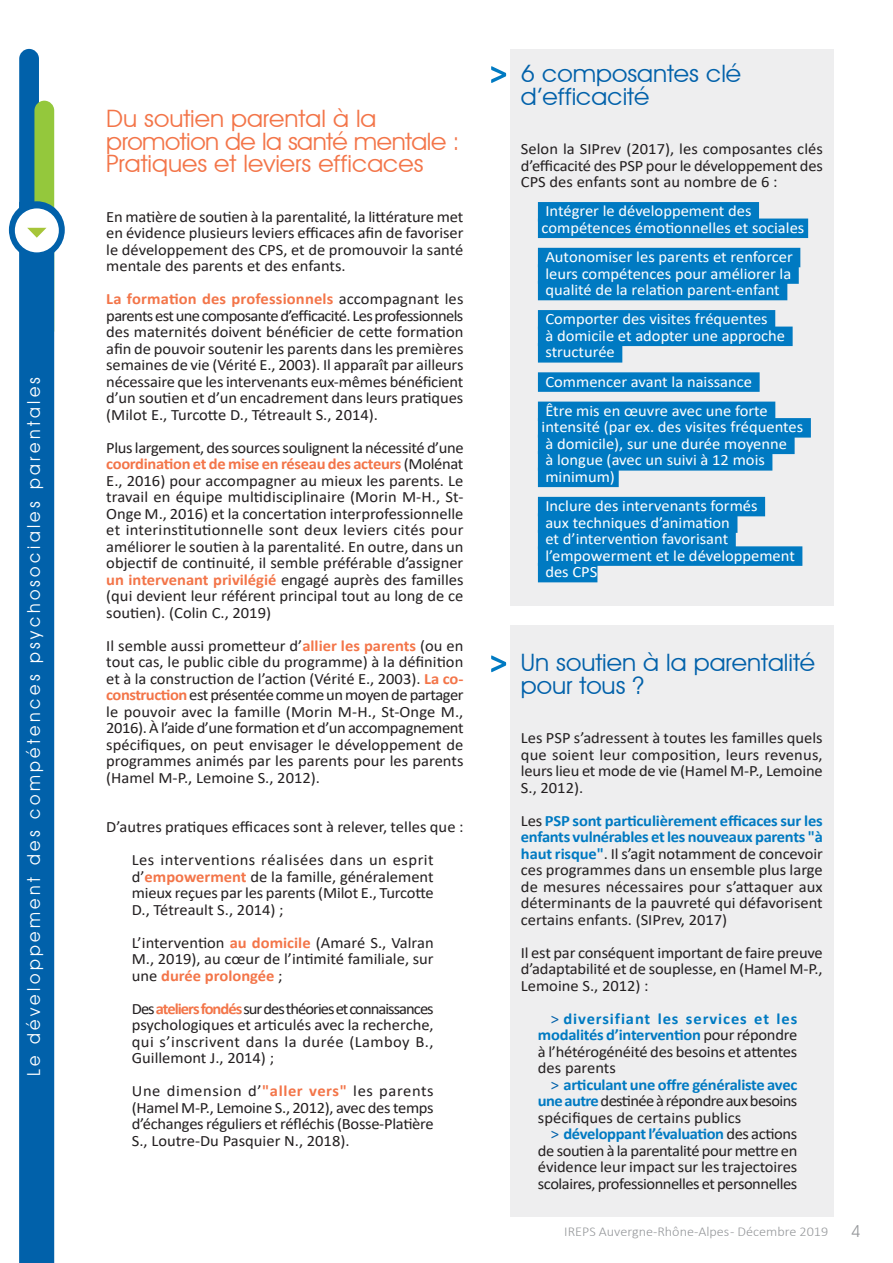
<style>
.page{position:relative;width:893px;height:1263px;background:#fff}
.page>*{position:absolute;margin:0;border:0;box-sizing:border-box;transform-origin:0 0}
.t1{font:24px/22.5px "Avant Garde IT Cby BT";color:#f37549;scale:1.05 1}
.t2{font:24px/22.5px "Avant Garde IT Cby BT";color:#0161aa;scale:1.05 1}
.t3{font:18px "Avant Garde IT Cby BT";letter-spacing:.2em;color:#fff;scale:.95 1}
.t4{font:16.5px "Avant Garde IT Cby BT";color:#97999c}
.t5{font:15.75px/16.5px "Calibri";color:#231f20;text-align:justify;scale:1.05 1}
.t6{font:15.75px/16.5px "Calibri";color:#fff;scale:1.05 1}
.t7{font:300 13.5px "Calibri";color:#97999c;scale:1.05 1}
.s1{font-weight:700;color:#f37549}
.s2{font-weight:700;color:#007ac2}
.s3{color:#0161aa}
</style>
<div class="page">
<div style="left:511px;top:49px;width:323px;height:556px;background:#eeeeef"></div>
<div style="left:511px;top:625px;width:323px;height:591px;background:#eeeeef"></div>
<svg style="left:491px;top:66px;width:15px;height:17px"></svg>
<div style="left:538px;top:202px;width:221px;height:20px;background:#007ac2"></div>
<div style="left:538px;top:219px;width:270px;height:19px;background:#007ac2"></div>
<div style="left:538px;top:248px;width:262px;height:19px;background:#007ac2"></div>
<div style="left:538px;top:264px;width:261px;height:20px;background:#007ac2"></div>
<div style="left:538px;top:281px;width:249px;height:19px;background:#007ac2"></div>
<div style="left:538px;top:310px;width:237px;height:20px;background:#007ac2"></div>
<div style="left:538px;top:327px;width:255px;height:19px;background:#007ac2"></div>
<div style="left:538px;top:343px;width:84px;height:20px;background:#007ac2"></div>
<div style="left:538px;top:372px;width:222px;height:20px;background:#007ac2"></div>
<div style="left:538px;top:402px;width:237px;height:19px;background:#007ac2"></div>
<div style="left:538px;top:418px;width:273px;height:20px;background:#007ac2"></div>
<div style="left:538px;top:435px;width:257px;height:19px;background:#007ac2"></div>
<div style="left:538px;top:451px;width:234px;height:20px;background:#007ac2"></div>
<div style="left:538px;top:468px;width:81px;height:19px;background:#007ac2"></div>
<div style="left:538px;top:497px;width:227px;height:19px;background:#007ac2"></div>
<div style="left:538px;top:513px;width:199px;height:20px;background:#007ac2"></div>
<div style="left:538px;top:530px;width:198px;height:19px;background:#007ac2"></div>
<div style="left:538px;top:546px;width:264px;height:20px;background:#007ac2"></div>
<div style="left:538px;top:563px;width:59px;height:19px;background:#007ac2"></div>
<svg style="left:491px;top:655px;width:15px;height:17px"></svg>
<div style="left:19px;top:49px;width:20px;height:202px;background:#0161aa;border-radius:10px"></div>
<div style="left:34px;top:101px;width:20px;height:239px;background:#94c83c;border-radius:10px"></div>
<div style="left:9px;top:201px;width:56px;height:58px;background:#0161aa;border-radius:50%"></div>
<div style="left:15px;top:208px;width:44px;height:44px;background:#fff;border-radius:50%"></div>
<div style="left:19px;top:202px;width:35px;height:1061px;background:#0161aa"></div>
<p class="t3" style="left:23px;top:1076px;width:738px;rotate:-90deg">Le développement des compétences psychosociales parentales</p>
<h1 class="t1" style="left:106px;top:107px;width:338px">Du soutien parental à la promotion de la santé mentale :<br>Pratiques et leviers efficaces</h1>
<p class="t5" style="left:106px;top:208px;width:342px">En matière de soutien à la parentalité, la littérature met en évidence plusieurs leviers efficaces afin de favoriser le développement des CPS, et de promouvoir la santé mentale des parents et des enfants.</p>
<p class="t5" style="left:106px;top:290px;width:342px"><span class="s1">La formation des professionnels</span> accompagnant les parents est une composante d’efficacité. Les professionnels des maternités doivent bénéficier de cette formation afin de pouvoir soutenir les parents dans les premières semaines de vie (Vérité E., 2003). Il apparaît par ailleurs nécessaire que les intervenants eux-mêmes bénéficient d’un soutien et d’un encadrement dans leurs pratiques (Milot E., Turcotte D., Tétreault S., 2014).</p>
<p class="t5" style="left:106px;top:439px;width:342px">Plus largement, des sources soulignent la nécessité d’une <span class="s1">coordination et de mise en réseau des acteurs</span> (Molénat E., 2016) pour accompagner au mieux les parents. Le travail en équipe multidisciplinaire (Morin M-H., St-Onge M., 2016) et la concertation interprofessionnelle et interinstitutionnelle sont deux leviers cités pour améliorer le soutien à la parentalité. En outre, dans un objectif de continuité, il semble préférable d’assigner <span class="s1">un intervenant privilégié</span> engagé auprès des familles (qui devient leur référent principal tout au long de ce soutien). (Colin C., 2019)</p>
<p class="t5" style="left:106px;top:637px;width:342px">Il semble aussi prometteur d’<span class="s1">allier les parents</span> (ou en tout cas, le public cible du programme) à la définition et à la construction de l’action (Vérité E., 2003). <span class="s1">La co&shy;construction</span> est présentée comme un moyen de partager le pouvoir avec la famille (Morin M-H., St-Onge M., 2016). À l’aide d’une formation et d’un accompagnement spécifiques, on peut envisager le développement de programmes animés par les parents pour les parents (Hamel M-P., Lemoine S., 2012).</p>
<p class="t5" style="left:106px;top:810px;width:342px;line-height:33px;text-align:center">D’autres pratiques efficaces sont à relever, telles que :<br>Les interventions réalisées dans un esprit</p>
<p class="t5" style="left:132px;top:868px;width:289px">d’<span class="s1">empowerment</span> de la famille, généralement mieux reçues par les parents (Milot E., Turcotte D., Tétreault S., 2014) ;</p>
<p class="t5" style="left:132px;top:934px;width:289px">L’intervention <span class="s1">au domicile</span> (Amaré S., Valran M., 2019), au cœur de l’intimité familiale, sur une <span class="s1">durée prolongée</span> ;</p>
<p class="t5" style="left:132px;top:1000px;width:289px">Des <span class="s1">ateliers fondés</span> sur des théories et connaissances psychologiques et articulés avec la recherche, qui s’inscrivent dans la durée (Lamboy B., Guillemont J., 2014) ;</p>
<p class="t5" style="left:132px;top:1082px;width:289px">Une dimension d’<span class="s1">"aller vers"</span> les parents (Hamel M-P., Lemoine S., 2012), avec des temps d’échanges réguliers et réfléchis (Bosse-Platière S., Loutre-Du Pasquier N., 2018).</p>
<h1 class="t2" style="left:521px;top:62px;width:211px">6 composantes clé d’efficacité</h1>
<p class="t5" style="left:521px;top:140px;width:289px">Selon la SIPrev (2017), les composantes clés d’efficacité des PSP pour le développement des CPS des enfants sont au nombre de 6 :</p>
<p class="t6" style="left:542px;top:202px;width:252px">Intégrer le développement des compétences émotionnelles et sociales</p>
<p class="t6" style="left:545px;top:248px;width:237px;text-align:justify">Autonomiser les parents et renforcer leurs compétences pour améliorer la qualité de la relation parent-enfant</p>
<p class="t6" style="left:545px;top:310px;width:230px">Comporter des visites fréquentes<br>à domicile et adopter une approche structurée</p>
<p class="t6" style="left:545px;top:366px;width:213px;line-height:29.2px">Commencer avant la naissance<br>Être mis en œuvre avec une forte</p>
<p class="t6" style="left:542px;top:418px;width:251px">intensité (par ex. des visites fréquentes à domicile), sur une durée moyenne<br>à longue (avec un suivi à 12 mois minimum)</p>
<p class="t6" style="left:545px;top:497px;width:239px">Inclure des intervenants formés<br>aux techniques d’animation<br>et d’intervention favorisant l’empowerment et le développement des CPS</p>
<h1 class="t2" style="left:521px;top:651px;width:282px">Un soutien à la parentalité pour tous ?</h1>
<p class="t5" style="left:521px;top:729px;width:289px">Les PSP s’adressent à toutes les familles quels que soient leur composition, leurs revenus, leurs lieu et mode de vie (Hamel M-P., Lemoine S., 2012).</p>
<p class="t5" style="left:521px;top:812px;width:289px">Les <span class="s2">PSP sont particulièrement efficaces sur les enfants vulnérables et les nouveaux parents "à haut risque"</span>. Il s’agit notamment de concevoir ces programmes dans un ensemble plus large de mesures nécessaires pour s’attaquer aux déterminants de la pauvreté qui défavorisent certains enfants. (SIPrev, 2017)</p>
<p class="t5" style="left:521px;top:944px;width:289px">Il est par conséquent important de faire preuve d’adaptabilité et de souplesse, en (Hamel M-P., Lemoine S., 2012) :</p>
<p class="t5" style="left:538px;top:1010px;width:249px;text-indent:13px"><span class="s3">&gt;</span> <span class="s2">diversifiant les services et les modalités d’intervention</span> pour répondre à l’hétérogénéité des besoins et attentes des parents</p>
<p class="t5" style="left:538px;top:1076px;width:249px;text-indent:13px"><span class="s3">&gt;</span> <span class="s2">articulant une offre généraliste avec une autre</span> destinée à répondre aux besoins spécifiques de certains publics</p>
<p class="t5" style="left:538px;top:1125px;width:249px;text-indent:13px"><span class="s3">&gt;</span> <span class="s2">développant l’évaluation</span> des actions de soutien à la parentalité pour mettre en évidence leur impact sur les trajectoires scolaires, professionnelles et personnelles</p>
<p class="t7" style="left:564px;top:1223px;width:253px">IREPS Auvergne-Rhône-Alpes - Décembre 2019</p>
<p class="t4" style="left:851px;top:1221px;width:11px">4</p>
</div>
